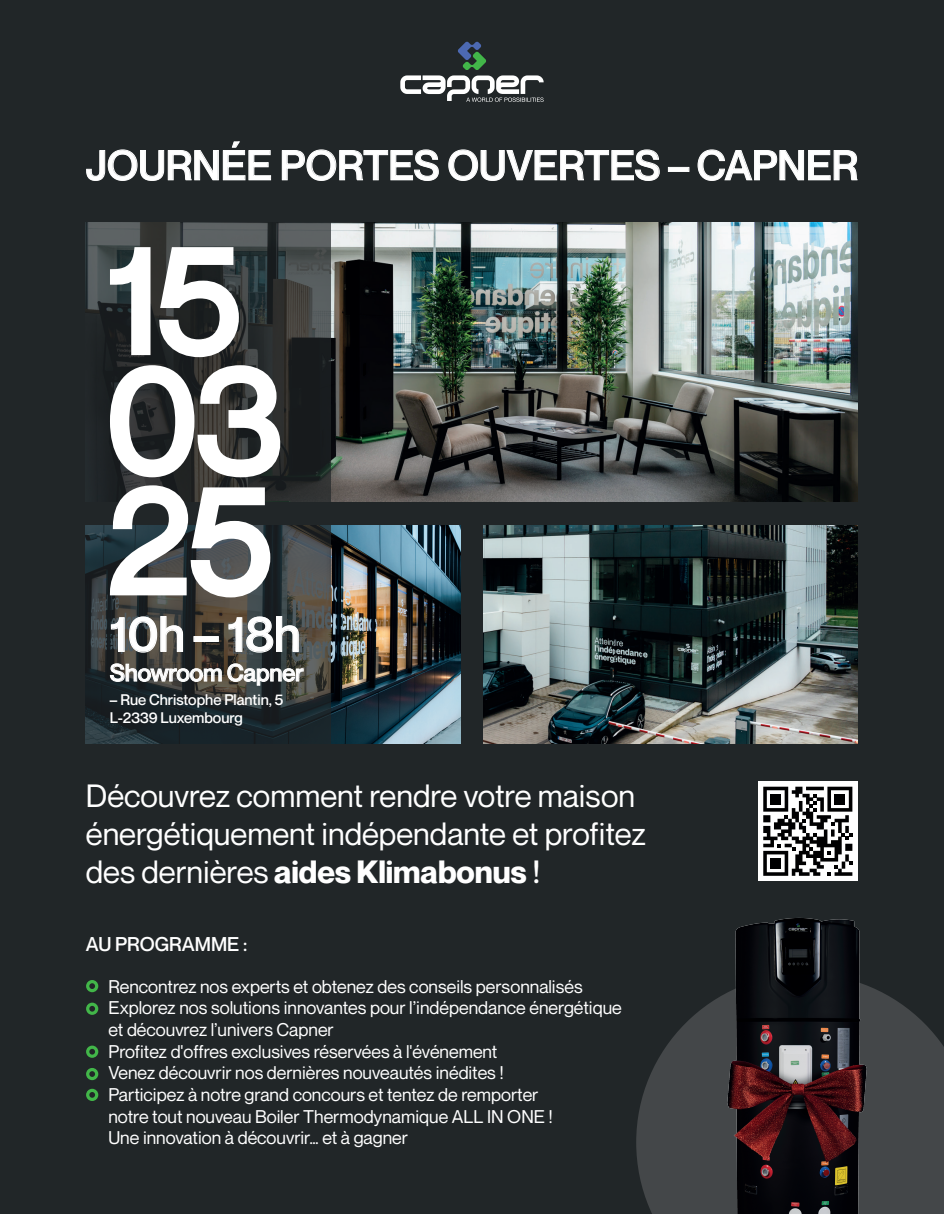
<style>
.page{position:relative;width:944px;height:1214px;background:#212628}
.page>*{position:absolute;margin:0;border:0;box-sizing:border-box;transform-origin:0 0}
.t1{font:500 48.6px "Neue Montreal";color:#fff}
.t2{font:500 40.95px "Neue Montreal";color:#fff}
.t3{font:31.5px/37.8px "Neue Montreal";color:#fff}
.t4{font:500 23.7px "Neue Montreal";color:#fff}
.t5{font:500 19.5px "Neue Montreal";color:#fff}
.t6{font:18px/21.6px "Neue Montreal";color:#fff}
.t7{font:500 15px/18px "Neue Montreal";color:#fff}
.s1{font-weight:700}
.s2{font-weight:500}
</style>
<div class="page">
<img style="left:330px;top:223px;width:527px;height:278px">
<img style="left:483px;top:526px;width:374px;height:218px">
<img style="left:330px;top:526px;width:130px;height:218px">
<svg style="left:85px;top:222px;width:245px;height:522px"></svg>
<svg style="left:86px;top:141px;width:185px;height:40px"></svg>
<svg style="left:281px;top:149px;width:158px;height:32px"></svg>
<svg style="left:448px;top:149px;width:212px;height:32px"></svg>
<div style="left:668px;top:167px;width:21px;height:5px;border:1px solid #fff"></div>
<svg style="left:697px;top:149px;width:160px;height:32px"></svg>
<svg style="left:110px;top:615px;width:74px;height:38px"></svg>
<div style="left:193px;top:636px;width:26px;height:6px;border:1px solid #fff"></div>
<svg style="left:228px;top:615px;width:71px;height:38px"></svg>
<svg style="left:110px;top:663px;width:193px;height:22px"></svg>
<svg style="left:107px;top:244px;width:176px;height:356px"></svg>
<svg style="left:400px;top:41px;width:143px;height:61px"></svg>
<div style="left:86px;top:980px;width:12px;height:12px;background:#42b649;border-radius:50%"></div>
<svg style="left:89px;top:983px;width:6px;height:6px"></svg>
<svg style="left:86px;top:1002px;width:12px;height:12px"></svg>
<svg style="left:89px;top:1005px;width:6px;height:6px"></svg>
<svg style="left:86px;top:1045px;width:12px;height:12px"></svg>
<svg style="left:89px;top:1048px;width:6px;height:6px"></svg>
<div style="left:86px;top:1068px;width:12px;height:12px;background:#42b649;border-radius:50%"></div>
<svg style="left:89px;top:1071px;width:6px;height:5px"></svg>
<svg style="left:86px;top:1088px;width:12px;height:13px"></svg>
<svg style="left:89px;top:1092px;width:6px;height:5px"></svg>
<svg style="left:636px;top:1064px;width:20px;height:150px;fill:#444749"></svg>
<img style="left:656px;top:917px;width:288px;height:297px">
<div style="left:758px;top:781px;width:99px;height:100px;background:#fff"></div>
<svg style="left:763px;top:786px;width:89px;height:89px"></svg>
<h2 class="t2" style="left:86px;top:140px;width:773px">JOURNÉE PORTES OUVERTES – CAPNER</h2>
<h1 class="t1" style="left:110px;top:604px;width:192px">10h – 18h</h1>
<h3 class="t4" style="left:110px;top:658px;width:195px">Showroom Capner</h3>
<p class="t7" style="left:110px;top:690px;width:175px">– Rue Christophe Plantin, 5<br>L-2339 Luxembourg</p>
<h3 class="t3" style="left:86px;top:777px;width:561px">Découvrez comment rendre votre maison énergétiquement indépendante et profitez des dernières <span class="s1">aides Klimabonus</span> <span class="s2">!</span></h3>
<p class="t5" style="left:86px;top:932px;width:163px">AU PROGRAMME :</p>
<p class="t6" style="left:108px;top:975px;width:515px">Rencontrez nos experts et obtenez des conseils personnalisés Explorez nos solutions innovantes pour l’indépendance énergétique et découvrez l’univers Capner<br>Profitez d'offres exclusives réservées à l'événement<br>Venez découvrir nos dernières nouveautés inédites !<br>Participez à notre grand concours et tentez de remporter<br>notre tout nouveau Boiler Thermodynamique ALL IN ONE !<br>Une innovation à découvrir… et à gagner</p>
</div>
